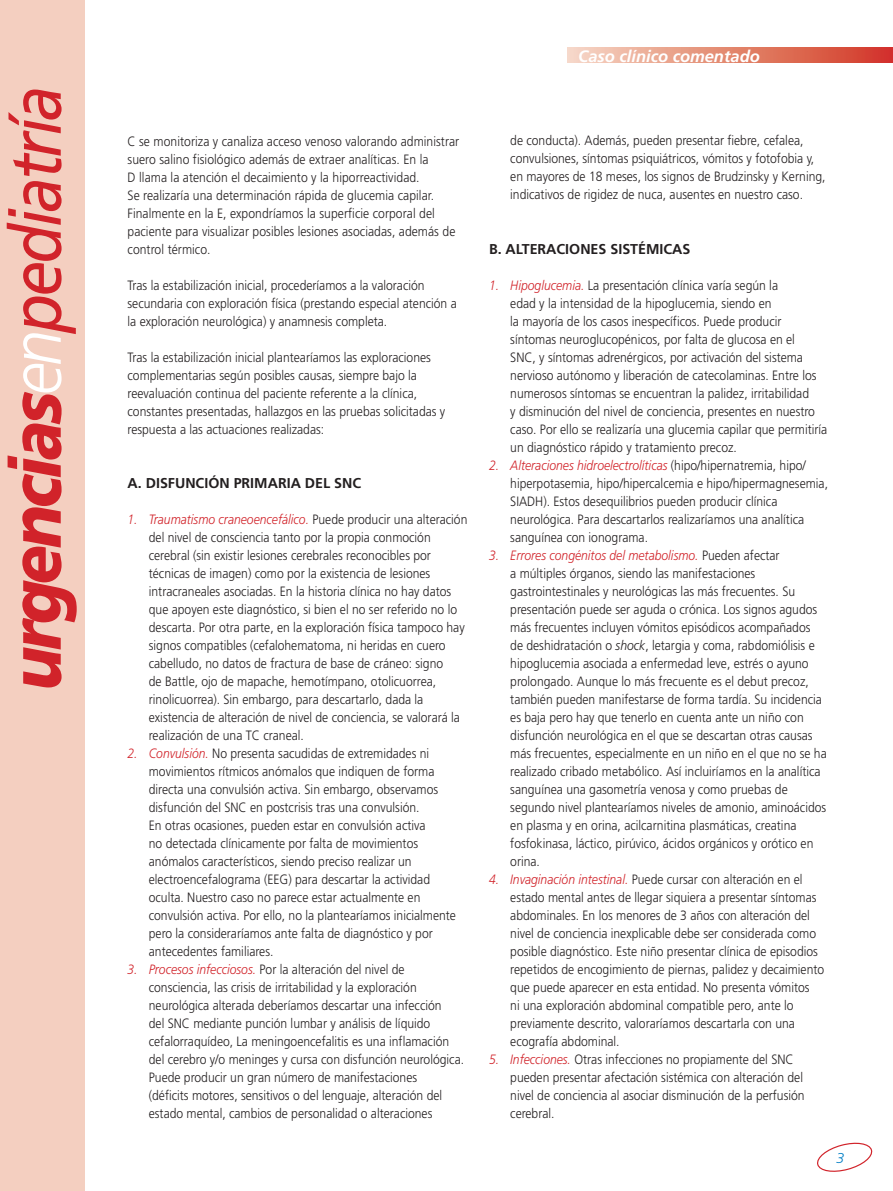
<style>
.page{position:relative;width:893px;height:1191px;background:#fff}
.page>*{position:absolute;margin:0;border:0;box-sizing:border-box;transform-origin:0 0}
.t1{font:italic 900 72px "Frutiger";letter-spacing:-.05em;color:#d1232a;scale:.9 1}
.t2{font:italic 700 16.5px "Frutiger";color:#fff}
.t3{font:700 14.25px "Frutiger";color:#231f20}
.t4{font:italic 300 14.25px "Frutiger";color:#007ec5}
.t5{font:300 13.5px/18px "Frutiger";color:#231f20;scale:.9 1}
.s1{font-weight:300;color:#fff}
.s2{font-weight:400}
.s3{font-style:italic;color:#d1232a}
.s4{font-style:italic}
</style>
<div class="page">
<div style="left:2px;top:0;width:83px;height:1191px;background:#f4cfc0"></div>
<hr style="left:0;top:0;width:2px;height:1191px;background:#f4cfc0">
<svg style="left:567px;top:48px;width:326px;height:15px;background:#e38672"></svg>
<svg style="left:817px;top:1142px;width:56px;height:30px"></svg>
<h1 class="t1" style="left:-7px;top:690px;width:673px;rotate:-90deg">urgencias<span class="s1">en</span><span class="s2">pediatría</span></h1>
<p class="t2" style="left:578px;top:46px;width:183px">Caso clínico comentado</p>
<p class="t5" style="left:128px;top:132px;width:370px">C se monitoriza y canaliza acceso venoso valorando administrar suero salino fisiológico además de extraer analíticas. En la<br>D llama la atención el decaimiento y la hiporreactividad.<br>Se realizaría una determinación rápida de glucemia capilar.<br>Finalmente en la E, expondríamos la superficie corporal del paciente para visualizar posibles lesiones asociadas, además de control térmico.</p>
<p class="t5" style="left:128px;top:276px;width:367px">Tras la estabilización inicial, procederíamos a la valoración secundaria con exploración física (prestando especial atención a la exploración neurológica) y anamnesis completa.</p>
<p class="t5" style="left:128px;top:348px;width:355px">Tras la estabilización inicial plantearíamos las exploraciones complementarias según posibles causas, siempre bajo la reevaluación continua del paciente referente a la clínica, constantes presentadas, hallazgos en las pruebas solicitadas y respuesta a las actuaciones realizadas:</p>
<p class="t3" style="left:128px;top:474px;width:235px">A. DISFUNCIÓN PRIMARIA DEL SNC</p>
<p class="t5" style="left:149px;top:510px;width:356px;text-indent:-21px"><span class="s3">1. Traumatismo craneoencefálico.</span> Puede producir una alteración del nivel de consciencia tanto por la propia conmoción cerebral (sin existir lesiones cerebrales reconocibles por técnicas de imagen) como por la existencia de lesiones intracraneales asociadas. En la historia clínica no hay datos que apoyen este diagnóstico, si bien el no ser referido no lo descarta. Por otra parte, en la exploración física tampoco hay signos compatibles (cefalohematoma, ni heridas en cuero cabelludo, no datos de fractura de base de cráneo: signo<br>de Battle, ojo de mapache, hemotímpano, otolicuorrea, rinolicuorrea). Sin embargo, para descartarlo, dada la existencia de alteración de nivel de conciencia, se valorará la realización de una TC craneal.</p>
<p class="t5" style="left:149px;top:744px;width:343px;text-indent:-21px"><span class="s3">2. Convulsión.</span> No presenta sacudidas de extremidades ni movimientos rítmicos anómalos que indiquen de forma directa una convulsión activa. Sin embargo, observamos disfunción del SNC en postcrisis tras una convulsión.<br>En otras ocasiones, pueden estar en convulsión activa<br>no detectada clínicamente por falta de movimientos anómalos característicos, siendo preciso realizar un electroencefalograma (EEG) para descartar la actividad oculta. Nuestro caso no parece estar actualmente en convulsión activa. Por ello, no la plantearíamos inicialmente pero la consideraríamos ante falta de diagnóstico y por antecedentes familiares.</p>
<p class="t5" style="left:149px;top:960px;width:352px;text-indent:-21px"><span class="s3">3. Procesos infecciosos.</span> Por la alteración del nivel de consciencia, las crisis de irritabilidad y la exploración neurológica alterada deberíamos descartar una infección<br>del SNC mediante punción lumbar y análisis de líquido cefalorraquídeo, La meningoencefalitis es una inflamación del cerebro y/o meninges y cursa con disfunción neurológica.<br>Puede producir un gran número de manifestaciones<br>(déficits motores, sensitivos o del lenguaje, alteración del estado mental, cambios de personalidad o alteraciones</p>
<p class="t5" style="left:510px;top:132px;width:352px">de conducta). Además, pueden presentar fiebre, cefalea, convulsiones, síntomas psiquiátricos, vómitos y fotofobia y, en mayores de 18 meses, los signos de Brudzinsky y Kerning, indicativos de rigidez de nuca, ausentes en nuestro caso.</p>
<p class="t3" style="left:489px;top:240px;width:203px">B. ALTERACIONES SISTÉMICAS</p>
<p class="t5" style="left:510px;top:276px;width:354px;text-indent:-21px"><span class="s3">1. Hipoglucemia.</span> La presentación clínica varía según la<br>edad y la intensidad de la hipoglucemia, siendo en<br>la mayoría de los casos inespecíficos. Puede producir síntomas neuroglucopénicos, por falta de glucosa en el<br>SNC, y síntomas adrenérgicos, por activación del sistema nervioso autónomo y liberación de catecolaminas. Entre los numerosos síntomas se encuentran la palidez, irritabilidad<br>y disminución del nivel de conciencia, presentes en nuestro caso. Por ello se realizaría una glucemia capilar que permitiría un diagnóstico rápido y tratamiento precoz.</p>
<p class="t5" style="left:510px;top:456px;width:355px;text-indent:-21px"><span class="s3">2. Alteraciones hidroelectrolíticas</span> (hipo/hipernatremia, hipo/ hiperpotasemia, hipo/hipercalcemia e hipo/hipermagnesemia, SIADH). Estos desequilibrios pueden producir clínica neurológica. Para descartarlos realizaríamos una analítica sanguínea con ionograma.</p>
<p class="t5" style="left:510px;top:546px;width:353px;text-indent:-21px"><span class="s3">3. Errores congénitos del metabolismo.</span> Pueden afectar<br>a múltiples órganos, siendo las manifestaciones gastrointestinales y neurológicas las más frecuentes. Su presentación puede ser aguda o crónica. Los signos agudos más frecuentes incluyen vómitos episódicos acompañados<br>de deshidratación o <span class="s4">shock</span>, letargia y coma, rabdomiólisis e hipoglucemia asociada a enfermedad leve, estrés o ayuno prolongado. Aunque lo más frecuente es el debut precoz, también pueden manifestarse de forma tardía. Su incidencia es baja pero hay que tenerlo en cuenta ante un niño con disfunción neurológica en el que se descartan otras causas más frecuentes, especialmente en un niño en el que no se ha realizado cribado metabólico. Así incluiríamos en la analítica sanguínea una gasometría venosa y como pruebas de segundo nivel plantearíamos niveles de amonio, aminoácidos en plasma y en orina, acilcarnitina plasmáticas, creatina fosfokinasa, láctico, pirúvico, ácidos orgánicos y orótico en orina.</p>
<p class="t5" style="left:510px;top:870px;width:350px;text-indent:-21px"><span class="s3">4. Invaginación intestinal.</span> Puede cursar con alteración en el estado mental antes de llegar siquiera a presentar síntomas abdominales. En los menores de 3 años con alteración del nivel de conciencia inexplicable debe ser considerada como posible diagnóstico. Este niño presentar clínica de episodios repetidos de encogimiento de piernas, palidez y decaimiento que puede aparecer en esta entidad. No presenta vómitos<br>ni una exploración abdominal compatible pero, ante lo previamente descrito, valoraríamos descartarla con una ecografía abdominal.</p>
<p class="t5" style="left:510px;top:1050px;width:329px;text-indent:-21px"><span class="s3">5. Infecciones.</span> Otras infecciones no propiamente del SNC pueden presentar afectación sistémica con alteración del nivel de conciencia al asociar disminución de la perfusión cerebral.</p>
<p class="t4" style="left:836px;top:1149px;width:9px">3</p>
</div>
